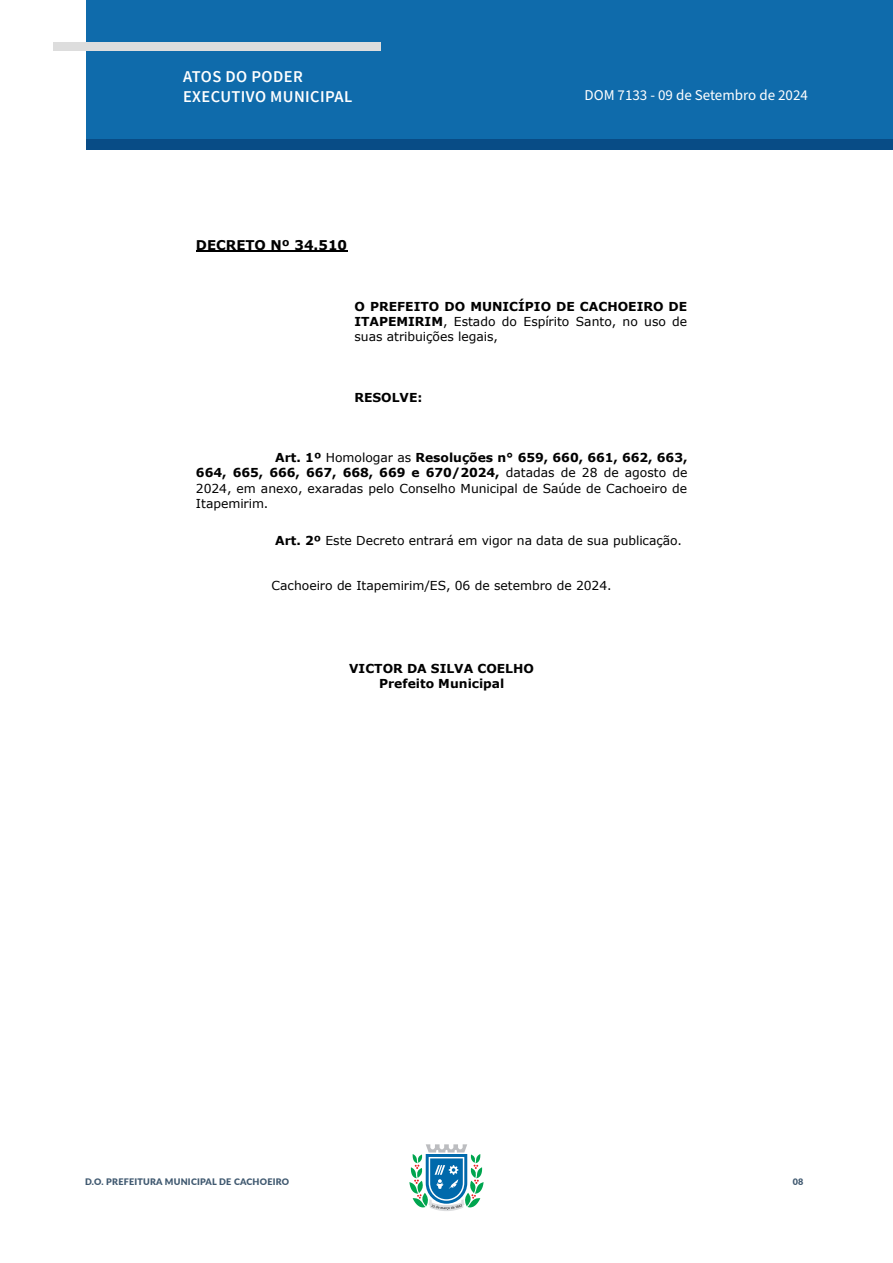
<style>
.page{position:relative;width:893px;height:1263px;background:#fff}
.page>*{position:absolute;margin:0;border:0;box-sizing:border-box;transform-origin:0 0}
.t1{font:600 16.5px/19.8px "Source Sans Pro";letter-spacing:.025em;color:#fff}
.t2{font:15px "Source Sans Pro";color:#fff}
.t3{font:700 13.35px "Verdana";color:#000}
.t4{font:12.3px/15.1px "Verdana";letter-spacing:-.005em;color:#000;text-align:justify}
.t5{font:700 12.3px/15.1px "Verdana";color:#000;text-align:center}
.t6{font:900 9px "Lato";letter-spacing:.025em;color:#405970}
.s1{font-weight:700}
</style>
<div class="page">
<svg style="left:409px;top:1144px;width:75px;height:67px"></svg>
<div style="left:86px;top:0;width:807px;height:140px;background:#0f6bab"></div>
<div style="left:87px;top:140px;width:806px;height:10px;background:#084c86"></div>
<div style="left:53px;top:42px;width:328px;height:9px;background:#ddd"></div>
<hr style="left:196px;top:251px;width:151px;height:1px;background:#000">
<h1 class="t1" style="left:183px;top:67px;width:171px">ATOS DO PODER<br>EXECUTIVO MUNICIPAL</h1>
<p class="t3" style="left:196px;top:235px;width:153px">DECRETO Nº 34.510</p>
<p class="t2" style="left:584px;top:85px;width:225px">DOM 7133 - 09 de Setembro de 2024</p>
<p class="t4" style="left:354px;top:298px;width:334px"><span class="s1">O PREFEITO DO MUNICÍPIO DE CACHOEIRO DE ITAPEMIRIM</span>, Estado do Espírito Santo, no uso de suas atribuições legais,</p>
<p class="t5" style="left:354px;top:389px;width:69px">RESOLVE:</p>
<p class="t4" style="left:196px;top:450px;width:493px;text-indent:79px"><span class="s1">Art. 1º</span> Homologar as <span class="s1">Resoluções n° 659, 660, 661, 662, 663, 664, 665, 666, 667, 668, 669 e 670/2024,</span> datadas de 28 de agosto de 2024, em anexo, exaradas pelo Conselho Municipal de Saúde de Cachoeiro de Itapemirim.</p>
<p class="t4" style="left:275px;top:533px;width:408px"><span class="s1">Art. 2º</span> Este Decreto entrará em vigor na data de sua publicação.</p>
<p class="t4" style="left:272px;top:578px;width:341px">Cachoeiro de Itapemirim/ES, 06 de setembro de 2024.</p>
<p class="t5" style="left:349px;top:661px;width:186px">VICTOR DA SILVA COELHO<br>Prefeito Municipal</p>
<p class="t6" style="left:85px;top:1175px;width:206px">D.O. PREFEITURA MUNICIPAL DE CACHOEIRO</p>
<p class="t6" style="left:793px;top:1175px;width:12px">08</p>
</div>
